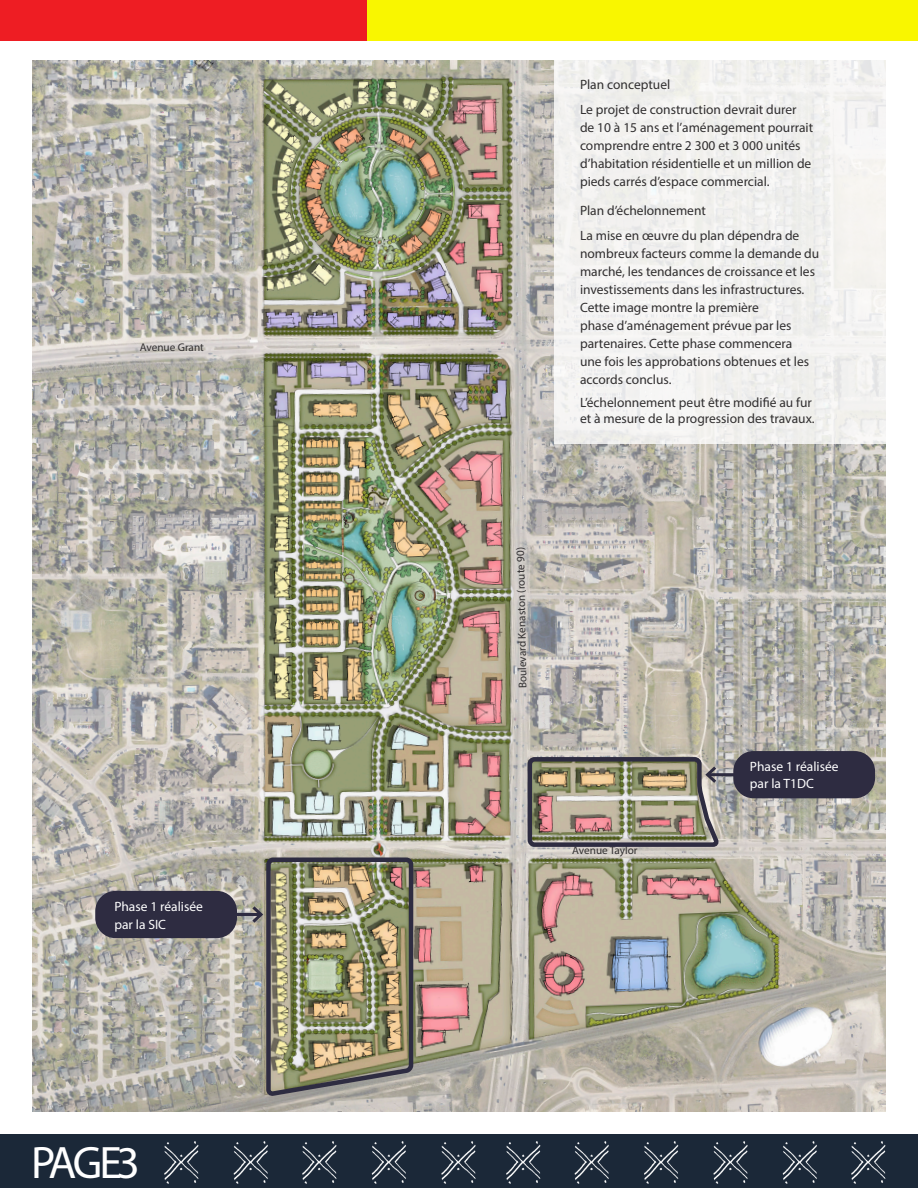
<style>
.page{position:relative;width:918px;height:1188px;background:#fff}
.page>*{position:absolute;margin:0;border:0;box-sizing:border-box;transform-origin:0 0}
.t1{font:45.75px "Myriad Pro";color:#fff}
.t2{font:13.5px/18px "Myriad Pro";color:#312f30}
.t3{font:13.5px/18px "Myriad Pro";color:#fff}
.t4{font:11.25px "Myriad Pro";color:#312f30}
</style>
<div class="page">
<div style="left:0;top:0;width:367px;height:40px;background:#ee1d23"></div>
<div style="left:367px;top:0;width:551px;height:40px;background:#f9f600"></div>
<div style="left:0;top:1134px;width:918px;height:54px;background:#1b2838"></div>
<img style="left:164px;top:1141px;width:312px;height:43px">
<img style="left:506px;top:1141px;width:380px;height:43px">
<img style="left:32px;top:61px;width:854px;height:1051px">
<div style="left:554px;top:59px;width:333px;height:385px;background:#f2f1f0"></div>
<div style="left:95px;top:891px;width:142px;height:47px;background:#2e2c41;border-radius:20px"></div>
<hr style="left:708px;top:773px;width:27px;height:3px;background:#2e2c41">
<img style="left:525px;top:755px;width:195px;height:94px">
<hr style="left:233px;top:913px;width:28px;height:3px;background:#2e2c41">
<img style="left:249px;top:855px;width:167px;height:239px">
<div style="left:733px;top:751px;width:142px;height:47px;background:#2e2c41;border-radius:20px"></div>
<p class="t4" style="left:140px;top:340px;width:66px">Avenue Grant</p>
<p class="t3" style="left:114px;top:897px;width:90px">Phase 1 réalisée par la SIC</p>
<p class="t1" style="left:31px;top:1134px;width:110px">PAGE 3</p>
<p class="t2" style="left:580px;top:75px;width:92px">Plan conceptuel</p>
<p class="t2" style="left:580px;top:100px;width:235px">Le projet de construction devrait durer de 10 à 15 ans et l’aménagement pourrait comprendre entre 2 300 et 3 000 unités d’habitation résidentielle et un million de pieds carrés d’espace commercial.</p>
<p class="t2" style="left:580px;top:201px;width:127px">Plan d’échelonnement</p>
<p class="t2" style="left:580px;top:226px;width:241px">La mise en œuvre du plan dépendra de nombreux facteurs comme la demande du marché, les tendances de croissance et les investissements dans les infrastructures.<br>Cette image montre la première<br>phase d’aménagement prévue par les partenaires. Cette phase commencera<br>une fois les approbations obtenues et les accords conclus.</p>
<p class="t2" style="left:580px;top:394px;width:236px;line-height:16.2px">L’échelonnement peut être modifié au fur et à mesure de la progression des travaux.</p>
<p class="t4" style="left:516px;top:689px;width:143px;rotate:-91deg">Boulevard Kenaston (route 90)</p>
<p class="t4" style="left:572px;top:844px;width:67px">Avenue Taylor</p>
<p class="t3" style="left:750px;top:758px;width:90px;line-height:16.5px">Phase 1 réalisée par la T1DC</p>
</div>
